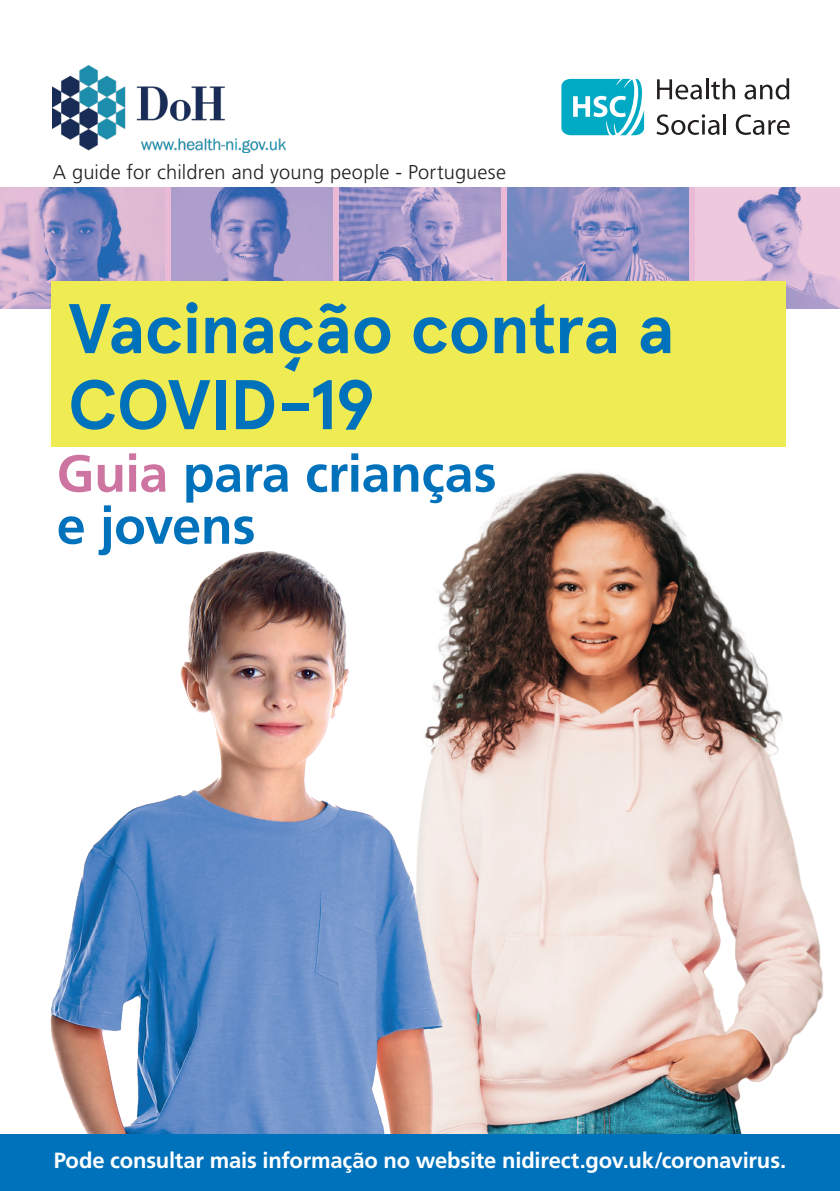
<style>
.page{position:relative;width:840px;height:1191px;background:#fff}
.page>*{position:absolute;margin:0;border:0;box-sizing:border-box;transform-origin:0 0}
.t1{font:700 70px/76px "Apercu Pro";letter-spacing:-.01em;color:#0072bc}
.t2{font:700 52px/52px "Frutiger LT Pro";letter-spacing:-.01em;color:#0072bc}
.Header_H1{font:700 22px "Frutiger LT Pro";letter-spacing:-.01em;color:#fff}
.Body_Copy{font:300 20px "Frutiger LT Pro";letter-spacing:.01em;color:#231f20}
.s1{color:#ce74a1}
</style>
<div class="page">
<img style="left:289px;top:418px;width:534px;height:716px">
<div style="left:0;top:187px;width:839px;height:121px;background:#eab9d5"></div>
<img style="left:0;top:187px;width:164px;height:121px">
<img style="left:507px;top:187px;width:181px;height:94px">
<img style="left:171px;top:187px;width:161px;height:94px">
<img style="left:339px;top:187px;width:161px;height:94px">
<img style="left:695px;top:187px;width:144px;height:121px">
<div style="left:51px;top:281px;width:734px;height:165px;background:#efeb52"></div>
<img style="left:50px;top:531px;width:425px;height:603px">
<div style="left:0;top:1134px;width:839px;height:57px;background:#0072bc"></div>
<img style="left:53px;top:65px;width:232px;height:88px">
<svg style="left:657px;top:79px;width:44px;height:21px"></svg>
<hr style="left:705px;top:78px;width:3px;height:21px;background:#231f20">
<svg style="left:711px;top:78px;width:23px;height:22px"></svg>
<svg style="left:744px;top:78px;width:44px;height:22px"></svg>
<svg style="left:656px;top:114px;width:63px;height:21px"></svg>
<hr style="left:723px;top:114px;width:2px;height:21px;background:#231f20">
<svg style="left:735px;top:114px;width:54px;height:21px"></svg>
<svg style="left:561px;top:78px;width:84px;height:58px"></svg>
<p class="Body_Copy" style="left:53px;top:161px;width:454px">A guide for children and young people - Portuguese</p>
<p class="t1" style="left:68px;top:286px;width:607px">Vacinação contra a<br>COVID-19</p>
<p class="t2" style="left:57px;top:448px;width:441px"><span class="s1">Guia</span> para crianças e jovens</p>
<p class="Header_H1" style="left:54px;top:1147px;width:733px">Pode consultar mais informação no website nidirect.gov.uk/coronavirus.</p>
</div>
